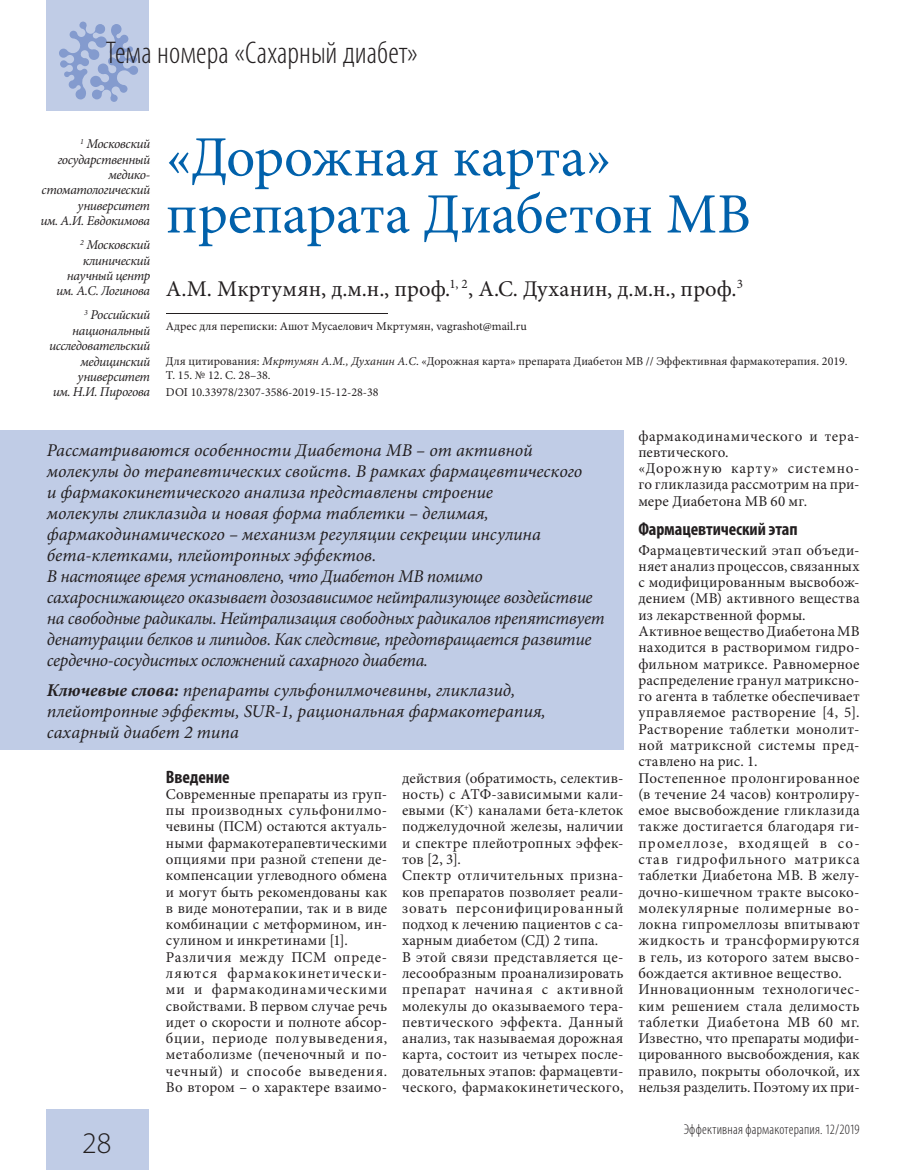
<style>
.page{position:relative;width:915px;height:1170px;background:#fff}
.page>*{position:absolute;margin:0;border:0;box-sizing:border-box;transform-origin:0 0}
.t1{font:57px/57px "Minion Pro";letter-spacing:-.005em;color:#0161ab}
.t2{font:300 condensed 31.5px "Myriad Pro";letter-spacing:.005em;color:#231f20}
.t3{font:300 30px "Myriad Pro";color:#231f20}
.t4{font:22.5px "Minion Pro";letter-spacing:.01em;color:#231f20}
.t5{font:italic 18px/21px "Minion Pro";letter-spacing:-.01em;color:#231f20}
.t6{font:700 condensed 18px "Myriad Pro";letter-spacing:-.005em;color:#231f20}
.t7{font:15px/16.2px "Minion Pro";letter-spacing:.02em;color:#231f20}
.t8{font:300 condensed 14.25px "Myriad Pro";letter-spacing:.015em;color:#231f20}
.t9{font:italic 13.5px/15.5px "Minion Pro";letter-spacing:-.03em;color:#231f20;text-align:right}
.t10{font:12px/13.5px "Minion Pro";color:#231f20}
.s1{font-style:italic}
.s2{font-weight:700}
</style>
<div class="page">
<div style="left:47px;top:0;width:102px;height:111px;background:#c0cce6"></div>
<div style="left:47px;top:1108px;width:102px;height:61px;background:#c0cce6"></div>
<svg style="left:59px;top:22px;width:79px;height:80px"></svg>
<hr style="left:166px;top:313px;width:221px;height:1px;background:#231f20">
<div style="left:0;top:430px;width:623px;height:320px;background:#c0cce6"></div>
<h2 class="t2" style="left:106px;top:34px;width:313px">Тема номера «Сахарный диабет»</h2>
<p class="t9" style="left:40px;top:136px;width:111px"><sup>1</sup> Московский государственный медико&shy;стоматологический университет<br>им. А.И. Евдокимова</p>
<p class="t9" style="left:56px;top:237px;width:95px"><sup>2</sup> Московский клинический научный центр им. А.С. Логинова</p>
<p class="t9" style="left:49px;top:307px;width:102px"><sup>3</sup> Российский национальный исследовательский медицинский университет<br>им. Н.И. Пирогова</p>
<h1 class="t1" style="left:166px;top:129px;width:586px">«Дорожная карта» препарата Диабетон МВ</h1>
<h3 class="t4" style="left:166px;top:273px;width:578px">А.М. Мкртумян, д.м.н., проф.<sup>1,</sup> <sup>2</sup>, А.С. Духанин, д.м.н., проф.<sup>3</sup></h3>
<p class="t10" style="left:166px;top:320px;width:362px">Адрес для переписки: Ашот Мусаелович Мкртумян, vagrashot@mail.ru</p>
<p class="t10" style="left:166px;top:354px;width:683px">Для цитирования: <span class="s1">Мкртумян А.М., Духанин А.С</span>. «Дорожная карта» препарата Диабетон МВ // Эффективная фармакотерапия. 2019.<br>Т. 15. № 12. С. 28–38.</p>
<p class="t10" style="left:166px;top:386px;width:214px">DOI 10.33978/2307-3586-2019-15-12-28-38</p>
<p class="t5" style="left:47px;top:439px;width:559px">Рассматриваются особенности Диабетона МВ – от активной молекулы до терапевтических свойств. В рамках фармацевтического<br>и фармакокинетического анализа представлены строение<br>молекулы гликлазида и новая форма таблетки – делимая, фармакодинамического – механизм регуляции секреции инсулина бета-клетками, плейотропных эффектов.<br>В настоящее время установлено, что Диабетон МВ помимо сахароснижающего оказывает дозозависимое нейтрализующее воздействие на свободные радикалы. Нейтрализация свободных радикалов препятствует денатурации белков и липидов. Как следствие, предотвращается развитие сердечно-сосудистых осложнений сахарного диабета.</p>
<p class="t5" style="left:47px;top:679px;width:500px"><span class="s2">Ключевые слова:</span> препараты сульфонилмочевины, гликлазид, плейотропные эффекты, SUR-1, рациональная фармакотерапия, сахарный диабет 2 типа</p>
<p class="t6" style="left:166px;top:765px;width:65px">Введение</p>
<p class="t7" style="left:166px;top:786px;width:223px">Современные препараты из груп&shy;пы производных сульфонилмо&shy;чевины (ПСМ) остаются актуаль&shy;ными фармакотерапевтическими опциями при разной степени де&shy;компенсации углеводного обмена и могут быть рекомендованы как в виде монотерапии, так и в виде комбинации с метформином, ин&shy;сулином и инкретинами [1].<br>Различия между ПСМ опреде&shy;ляются фармакокинетически&shy;ми и фармакодинамическими свойствами. В первом случае речь идет о скорости и полноте абсор&shy;бции, периоде полувыведения, метаболизме (печеночный и по&shy;чечный) и способе выведения.<br>Во втором – о характере взаимо-</p>
<p class="t7" style="left:402px;top:769px;width:223px">действия (обратимость, селектив&shy;ность) с АТФ-зависимыми кали&shy;евыми (K<sup>+</sup>) каналами бета-клеток поджелудочной железы, наличии и спектре плейотропных эффек&shy;тов [2, 3].<br>Спектр отличительных призна&shy;ков препаратов позволяет реали&shy;зовать персонифицированный подход к лечению пациентов с са&shy;харным диабетом (СД) 2 типа.<br>В этой связи представляется це&shy;лесообразным проанализировать препарат начиная с активной молекулы до оказываемого тера&shy;певтического эффекта. Данный анализ, так называемая дорожная карта, состоит из четырех после&shy;довательных этапов: фармацевти&shy;ческого, фармакокинетического,</p>
<h3 class="t3" style="left:82px;top:1125px;width:31px">28</h3>
<p class="t7" style="left:638px;top:427px;width:223px">фармакодинамического и тера&shy;певтического.<br>«Дорожную карту» системно&shy;го гликлазида рассмотрим на при&shy;мере Диабетона МВ 60 мг.</p>
<p class="t6" style="left:638px;top:517px;width:161px">Фармацевтический этап</p>
<p class="t7" style="left:638px;top:541px;width:223px">Фармацевтический этап объеди&shy;няет анализ процессов, связанных с модифицированным высвобож&shy;дением (МВ) активного вещества из лекарственной формы.<br>Активное вещество Диабетона МВ находится в растворимом гидро&shy;фильном матриксе. Равномерное распределение гранул матриксно&shy;го агента в таблетке обеспечивает управляемое растворение [4, 5].<br>Растворение таблетки монолит&shy;ной матриксной системы пред&shy;ставлено на рис. 1.<br>Постепенное пролонгированное (в течение 24 часов) контролиру&shy;емое высвобождение гликлазида также достигается благодаря ги&shy;промеллозе, входящей в со&shy;став гидрофильного матрикса таблетки Диабетона МВ. В желу&shy;дочно-кишечном тракте высоко&shy;молекулярные полимерные во&shy;локна гипромеллозы впитывают жидкость и трансформируются в гель, из которого затем высво&shy;бождается активное вещество.<br>Инновационным технологичес&shy;ким решением стала делимость таблетки Диабетона МВ 60 мг.<br>Известно, что препараты модифи&shy;цированного высвобождения, как правило, покрыты оболочкой, их нельзя разделить. Поэтому их при-</p>
<p class="t8" style="left:683px;top:1120px;width:177px">Эффективная фармакотерапия. 12/2019</p>
</div>
